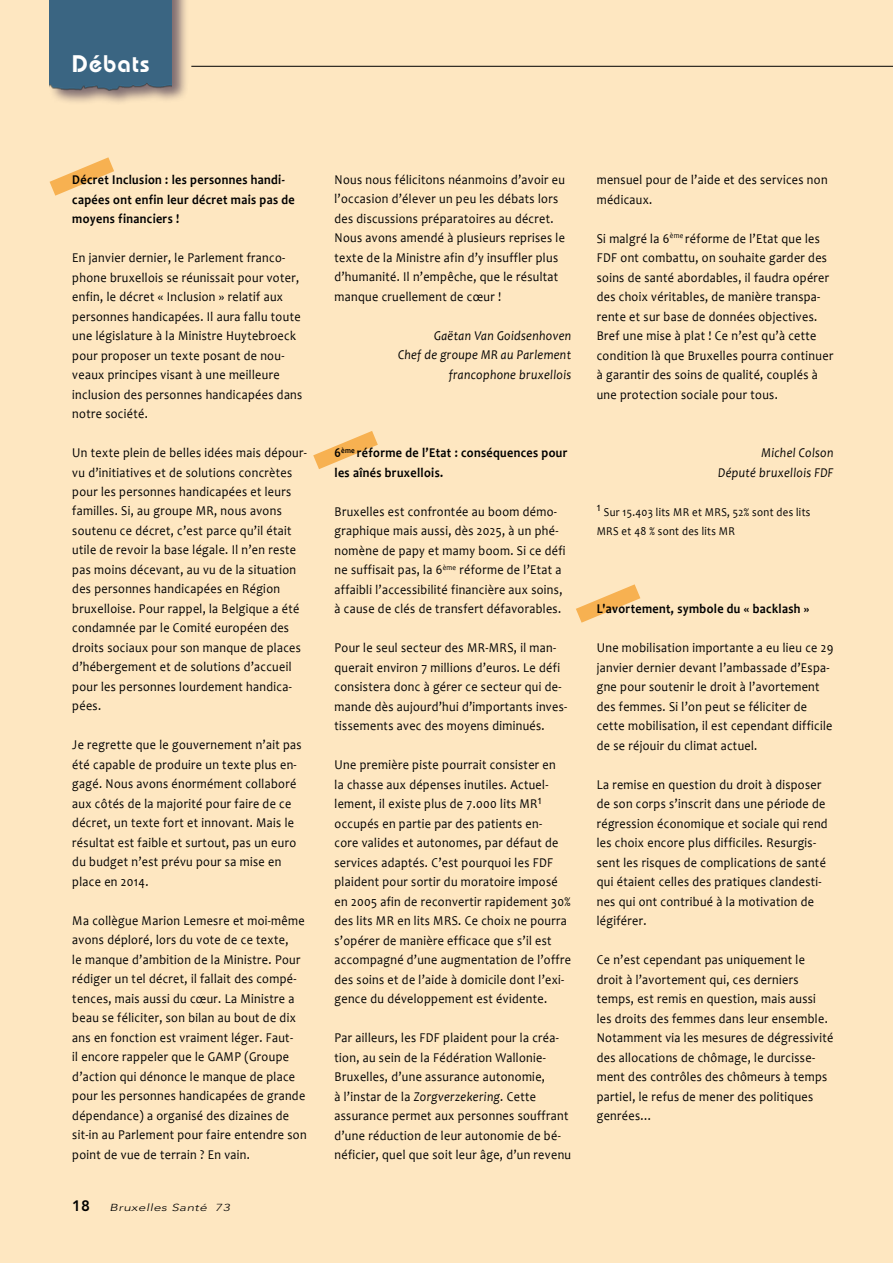
<style>
.page{position:relative;width:893px;height:1263px;background:#fee7c1}
.page>*{position:absolute;margin:0;border:0;box-sizing:border-box;transform-origin:0 0}
.t1{font:600 24px "Bauhaus";letter-spacing:.045em;color:#fff}
.t2{font:800 15px "Avenir";color:#000}
.t3{font:13.5px/19.5px "Candara";letter-spacing:.03em;color:#000;scale:.9 1}
.t4{font:700 13.5px/19.5px "Candara";letter-spacing:.03em;color:#000;scale:.9 1}
.t5{font:italic 13.5px/19.5px "Candara";letter-spacing:.03em;color:#000;text-align:right;scale:.9 1}
.t6{font:12px/19.5px "Candara";letter-spacing:.03em;color:#000;scale:.9 1}
.t7{font:italic 300 10.2px "Avenir";letter-spacing:.03em;color:#000;scale:1.33 1}
.s1{font-style:italic}
</style>
<div class="page">
<svg style="left:49px;top:157px;width:65px;height:39px"></svg>
<div style="left:49px;top:0;width:139px;height:105px;background:#564556;opacity:.75"></div>
<img style="left:50px;top:0;width:121px;height:94px">
<hr style="left:191px;top:66px;width:702px;height:1px;background:#000">
<svg style="left:313px;top:431px;width:65px;height:38px"></svg>
<svg style="left:576px;top:584px;width:65px;height:39px"></svg>
<h1 class="t1" style="left:72px;top:49px;width:79px">Débats</h1>
<p class="t4" style="left:72px;top:170px;width:249px">Décret Inclusion : les personnes handi&shy;capées ont enfin leur décret mais pas de moyens financiers !</p>
<p class="t3" style="left:72px;top:248px;width:257px">En janvier dernier, le Parlement franco&shy;phone bruxellois se réunissait pour voter, enfin, le décret « Inclusion » relatif aux personnes handicapées. Il aura fallu toute une législature à la Ministre Huytebroeck pour proposer un texte posant de nou&shy;veaux principes visant à une meilleure inclusion des personnes handicapées dans notre société.</p>
<p class="t3" style="left:72px;top:443px;width:262px">Un texte plein de belles idées mais dépour&shy;vu d’initiatives et de solutions concrètes pour les personnes handicapées et leurs familles. Si, au groupe MR, nous avons soutenu ce décret, c’est parce qu’il était utile de revoir la base légale. Il n’en reste pas moins décevant, au vu de la situation des personnes handicapées en Région bruxelloise. Pour rappel, la Belgique a été condamnée par le Comité européen des droits sociaux pour son manque de places d’hébergement et de solutions d’accueil pour les personnes lourdement handica&shy;pées.</p>
<p class="t3" style="left:72px;top:735px;width:256px">Je regrette que le gouvernement n’ait pas été capable de produire un texte plus en&shy;gagé. Nous avons énormément collaboré aux côtés de la majorité pour faire de ce décret, un texte fort et innovant. Mais le résultat est faible et surtout, pas un euro du budget n’est prévu pour sa mise en place en 2014.</p>
<p class="t3" style="left:72px;top:911px;width:262px">Ma collègue Marion Lemesre et moi-même avons déploré, lors du vote de ce texte,<br>le manque d’ambition de la Ministre. Pour rédiger un tel décret, il fallait des compé&shy;tences, mais aussi du cœur. La Ministre a beau se féliciter, son bilan au bout de dix ans en fonction est vraiment léger. Faut-<br>il encore rappeler que le GAMP (Groupe d’action qui dénonce le manque de place pour les personnes handicapées de grande dépendance) a organisé des dizaines de sit-in au Parlement pour faire entendre son point de vue de terrain ? En vain.</p>
<p class="t2" style="left:72px;top:1197px;width:19px">18</p>
<p class="t7" style="left:110px;top:1202px;width:92px">Bruxelles Santé 73</p>
<p class="t3" style="left:334px;top:170px;width:258px">Nous nous félicitons néanmoins d’avoir eu l’occasion d’élever un peu les débats lors des discussions préparatoires au décret.<br>Nous avons amendé à plusieurs reprises le texte de la Ministre afin d’y insuffler plus d’humanité. Il n’empêche, que le résultat manque cruellement de cœur !</p>
<p class="t5" style="left:398px;top:326px;width:194px">Gaëtan Van Goidsenhoven<br>Chef de groupe MR au Parlement francophone bruxellois</p>
<p class="t4" style="left:334px;top:443px;width:260px">6<sup>ème</sup> réforme de l’Etat : conséquences pour les aînés bruxellois.</p>
<p class="t3" style="left:334px;top:501px;width:258px">Bruxelles est confrontée au boom démo&shy;graphique mais aussi, dès 2025, à un phé&shy;nomène de papy et mamy boom. Si ce défi ne suffisait pas, la 6<sup>ème</sup> réforme de l’Etat a affaibli l’accessibilité financière aux soins, à cause de clés de transfert défavorables.</p>
<p class="t3" style="left:334px;top:638px;width:260px">Pour le seul secteur des MR-MRS, il man&shy;querait environ 7 millions d’euros. Le défi consistera donc à gérer ce secteur qui de&shy;mande dès aujourd’hui d’importants inves&shy;tissements avec des moyens diminués.</p>
<p class="t3" style="left:334px;top:755px;width:264px">Une première piste pourrait consister en<br>la chasse aux dépenses inutiles. Actuel&shy;lement, il existe plus de 7.000 lits MR<sup>1 </sup>occupés en partie par des patients en-<br>core valides et autonomes, par défaut de services adaptés. C’est pourquoi les FDF plaident pour sortir du moratoire imposé en 2005 afin de reconvertir rapidement 30% des lits MR en lits MRS. Ce choix ne pourra s’opérer de manière efficace que s’il est accompagné d’une augmentation de l’offre des soins et de l’aide à domicile dont l’exi&shy;gence du développement est évidente.</p>
<p class="t3" style="left:334px;top:1028px;width:264px">Par ailleurs, les FDF plaident pour la créa&shy;tion, au sein de la Fédération Wallonie-Bruxelles, d’une assurance autonomie,<br>à l’instar de la <span class="s1">Zorgverzekering</span>. Cette assurance permet aux personnes souffrant d’une réduction de leur autonomie de bé&shy;néficier, quel que soit leur âge, d’un revenu</p>
<p class="t3" style="left:597px;top:170px;width:258px">mensuel pour de l’aide et des services non médicaux.</p>
<p class="t3" style="left:597px;top:228px;width:264px">Si malgré la 6<sup>ème</sup> réforme de l’Etat que les FDF ont combattu, on souhaite garder des soins de santé abordables, il faudra opérer des choix véritables, de manière transpa&shy;rente et sur base de données objectives.<br>Bref une mise à plat ! Ce n’est qu’à cette condition là que Bruxelles pourra continuer à garantir des soins de qualité, couplés à une protection sociale pour tous.</p>
<p class="t5" style="left:718px;top:443px;width:130px">Michel Colson<br>Député bruxellois FDF</p>
<p class="t6" style="left:597px;top:502px;width:239px">1 Sur 15.403 lits MR et MRS, 52% sont des lits<br>MRS et 48 % sont des lits MR</p>
<p class="t4" style="left:597px;top:599px;width:238px">L'avortement, symbole du « backlash »</p>
<p class="t3" style="left:597px;top:638px;width:265px">Une mobilisation importante a eu lieu ce 29 janvier dernier devant l’ambassade d’Espa&shy;gne pour soutenir le droit à l’avortement des femmes. Si l’on peut se féliciter de cette mobilisation, il est cependant difficile de se réjouir du climat actuel.</p>
<p class="t3" style="left:597px;top:774px;width:258px">La remise en question du droit à disposer de son corps s’inscrit dans une période de régression économique et sociale qui rend les choix encore plus difficiles. Resurgis&shy;sent les risques de complications de santé qui étaient celles des pratiques clandesti&shy;nes qui ont contribué à la motivation de légiférer.</p>
<p class="t3" style="left:597px;top:950px;width:264px">Ce n’est cependant pas uniquement le droit à l’avortement qui, ces derniers temps, est remis en question, mais aussi les droits des femmes dans leur ensemble.<br>Notamment via les mesures de dégressivité des allocations de chômage, le durcisse&shy;ment des contrôles des chômeurs à temps partiel, le refus de mener des politiques genrées…</p>
</div>
